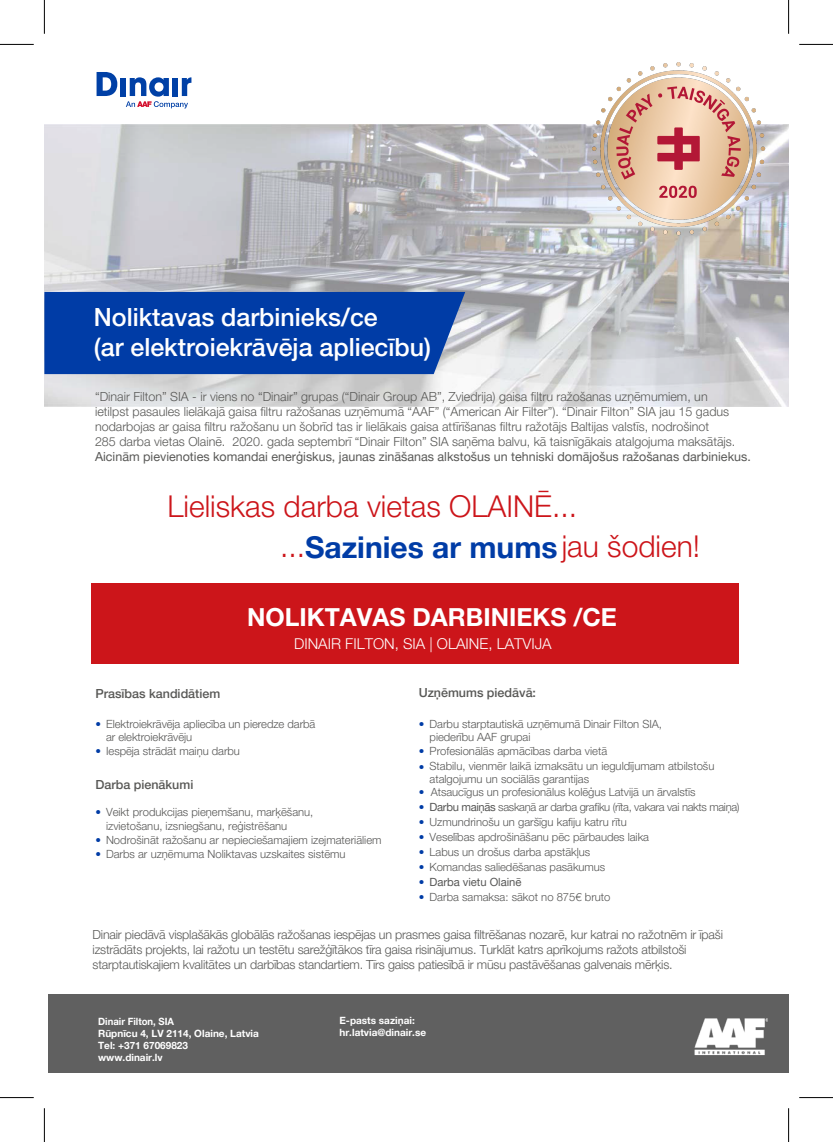
<style>
.page{position:relative;width:833px;height:1142px;background:#fff}
.page>*{position:absolute;margin:0;border:0;box-sizing:border-box;transform-origin:0 0}
.t1{font:300 30px/40.6px "Helvetica Neue LT Pro";color:#cc151a}
.t2{font:500 25px/30px "Helvetica Neue LT Pro";color:#fff}
.t3{font:700 24.75px "Helvetica Neue LT Pro";color:#fff}
.t4{font:300 15px "Helvetica Neue";color:#fff}
.t5{font:300 12.5px/15px "Helvetica Neue LT Pro";color:#585856}
.t6{font:12.5px "Helvetica Neue LT Pro";color:#585856}
.t7{font:500 12.5px "Helvetica Neue LT Pro";color:#585856}
.t8{font:300 11.25px/13.5px "Helvetica Neue LT Pro";color:#575756}
.t9{font:300 11.25px "Helvetica Neue LT Pro";letter-spacing:-.03em;color:#575756}
.t10{font:11.25px "Helvetica Neue LT Pro";letter-spacing:-.005em;color:#575756}
.t11{font:700 10px/12px "Helvetica Neue LT Pro";color:#fff;scale:.96 1}
.t12{font:700 10px/12px "Helvetica Neue LT Pro";color:#fff}
.s1{font-weight:700;color:#003ca6}
.s2{color:#003ca6}
.s3{font-weight:400}
.s4{font-weight:300;color:#003ca6}
</style>
<div class="page">
<img style="left:44px;top:125px;width:744px;height:282px">
<div style="left:91px;top:583px;width:648px;height:80px;background:#cc151a"></div>
<div style="left:48px;top:994px;width:740px;height:78px;background:#606060"></div>
<img style="left:694px;top:1018px;width:74px;height:36px">
<div style="left:44px;top:292px;width:421px;height:82px;background:#003ca6"></div>
<svg style="left:97px;top:72px;width:20px;height:24px"></svg>
<div style="left:121px;top:78px;width:5px;height:18px;background:#0040a6"></div>
<svg style="left:126px;top:77px;width:65px;height:31px"></svg>
<img style="left:572px;top:62px;width:212px;height:192px">
<hr style="left:0;top:44px;width:34px;height:1px;background:#000">
<hr style="left:799px;top:44px;width:34px;height:1px;background:#000">
<hr style="left:0;top:1097px;width:34px;height:1px;background:#000">
<hr style="left:799px;top:1097px;width:34px;height:1px;background:#000">
<hr style="left:44px;top:0;width:1px;height:34px;background:#000">
<hr style="left:44px;top:1107px;width:1px;height:34px;background:#000">
<hr style="left:788px;top:0;width:1px;height:34px;background:#000">
<hr style="left:788px;top:1107px;width:1px;height:34px;background:#000">
<h2 class="t2" style="left:94px;top:302px;width:339px">Noliktavas darbinieks/ce<br>(ar elektroiekrāvēja apliecību)</h2>
<p class="t5" style="left:95px;top:388px;width:642px">“Dinair Filton” SIA - ir viens no “Dinair” grupas (“Dinair Group AB”, Zviedrija) gaisa filtru ražošanas uzņēmumiem, un ietilpst pasaules lielākajā gaisa filtru ražošanas uzņēmumā “AAF” (“American Air Filter”). “Dinair Filton” SIA jau 15 gadus nodarbojas ar gaisa filtru ražošanu un šobrīd tas ir lielākais gaisa attīrīšanas filtru ražotājs Baltijas valstīs, nodrošinot<br>285 darba vietas Olainē. 2020. gada septembrī “Dinair Filton” SIA saņēma balvu, kā taisnīgākais atalgojuma maksātājs.</p>
<p class="t6" style="left:95px;top:448px;width:657px">Aicinām pievienoties komandai enerģiskus, jaunas zināšanas alkstošus un tehniski domājošus ražošanas darbiniekus.</p>
<h1 class="t1" style="left:280px;top:485px;width:421px;text-indent:-113px">Lieliskas darba vietas OLAINĒ... ...<span class="s1">Sazinies ar mums</span>jau šodien!</h1>
<h3 class="t3" style="left:247px;top:601px;width:371px">NOLIKTAVAS DARBINIEKS /CE</h3>
<p class="t4" style="left:294px;top:634px;width:259px">DINAIR FILTON, SIA | OLAINE, LATVIJA</p>
<p class="t7" style="left:95px;top:685px;width:126px">Prasības kandidātiem</p>
<p class="t8" style="left:106px;top:716px;width:211px;text-indent:-11px"><span class="s2">•</span> Elektroiekrāvēja apliecība un pieredze darbā ar elektroiekrāvēju</p>
<p class="t8" style="left:95px;top:744px;width:146px"><span class="s2">•</span> Iespēja strādāt maiņu darbu</p>
<p class="t7" style="left:95px;top:776px;width:99px">Darba pienākumi</p>
<p class="t8" style="left:106px;top:805px;width:209px;text-indent:-11px"><span class="s2">•</span> Veikt produkcijas pieņemšanu, marķēšanu, izvietošanu, izsniegšanu, reģistrēšanu</p>
<p class="t8" style="left:95px;top:832px;width:288px"><span class="s2">•</span> Nodrošināt ražošanu ar nepieciešamajiem izejmateriāliem</p>
<p class="t8" style="left:95px;top:846px;width:252px"><span class="s2">•</span> Darbs ar uzņēmuma Noliktavas uzskaites sistēmu</p>
<p class="t7" style="left:419px;top:685px;width:119px">Uzņēmums piedāvā:</p>
<p class="t8" style="left:430px;top:716px;width:234px;text-indent:-11px"><span class="s2">•</span> Darbu starptautiskā uzņēmumā Dinair Filton SIA, piederību AAF grupai</p>
<p class="t8" style="left:419px;top:744px;width:190px"><span class="s2">•</span> Profesionālās apmācības darba vietā</p>
<p class="t8" style="left:429px;top:758px;width:286px;text-indent:-11px"><span class="s2">•</span> Stabilu, vienmēr laikā izmaksātu un ieguldījumam atbilstošu atalgojumu un sociālās garantijas</p>
<p class="t8" style="left:419px;top:785px;width:278px"><span class="s2">•</span> Atsaucīgus un profesionālus kolēģus Latvijā un ārvalstīs</p>
<p class="t9" style="left:419px;top:800px;width:322px"><span class="s2">•</span> <span class="s3">Darbu maiņās</span> saskaņā ar darba grafiku (rīta, vakara vai nakts maiņa)</p>
<p class="t8" style="left:419px;top:815px;width:209px"><span class="s2">•</span> Uzmundrinošu un garšīgu kafiju katru rītu</p>
<p class="t8" style="left:419px;top:830px;width:232px"><span class="s2">•</span> Veselības apdrošināšanu pēc pārbaudes laika</p>
<p class="t8" style="left:419px;top:845px;width:173px"><span class="s2">•</span> Labus un drošus darba apstākļus</p>
<p class="t8" style="left:419px;top:860px;width:188px"><span class="s2">•</span> Komandas saliedēšanas pasākumus</p>
<p class="t10" style="left:419px;top:875px;width:104px"><span class="s4">•</span> Darba vietu Olainē</p>
<p class="t8" style="left:419px;top:890px;width:193px"><span class="s2">•</span> Darba samaksa: sākot no 875€ bruto</p>
<p class="t5" style="left:93px;top:926px;width:632px">Dinair piedāvā visplašākās globālās ražošanas iespējas un prasmes gaisa filtrēšanas nozarē, kur katrai no ražotnēm ir īpaši izstrādāts projekts, lai ražotu un testētu sarežģītākos tīra gaisa risinājumus. Turklāt katrs aprīkojums ražots atbilstoši starptautiskajiem kvalitātes un darbības standartiem. Tīrs gaiss patiesībā ir mūsu pastāvēšanas galvenais mērķis.</p>
<p class="t11" style="left:98px;top:1014px;width:169px">Dinair Filton, SIA<br>Rūpnīcu 4, LV 2114, Olaine, Latvia<br>Tel: +371 67069823<br>www.dinair.lv</p>
<p class="t12" style="left:339px;top:1013px;width:88px">E-pasts saziņai: hr.latvia@dinair.se</p>
<p class="t12" style="left:95px;top:1027px;width:84px">AAF International</p>
</div>
